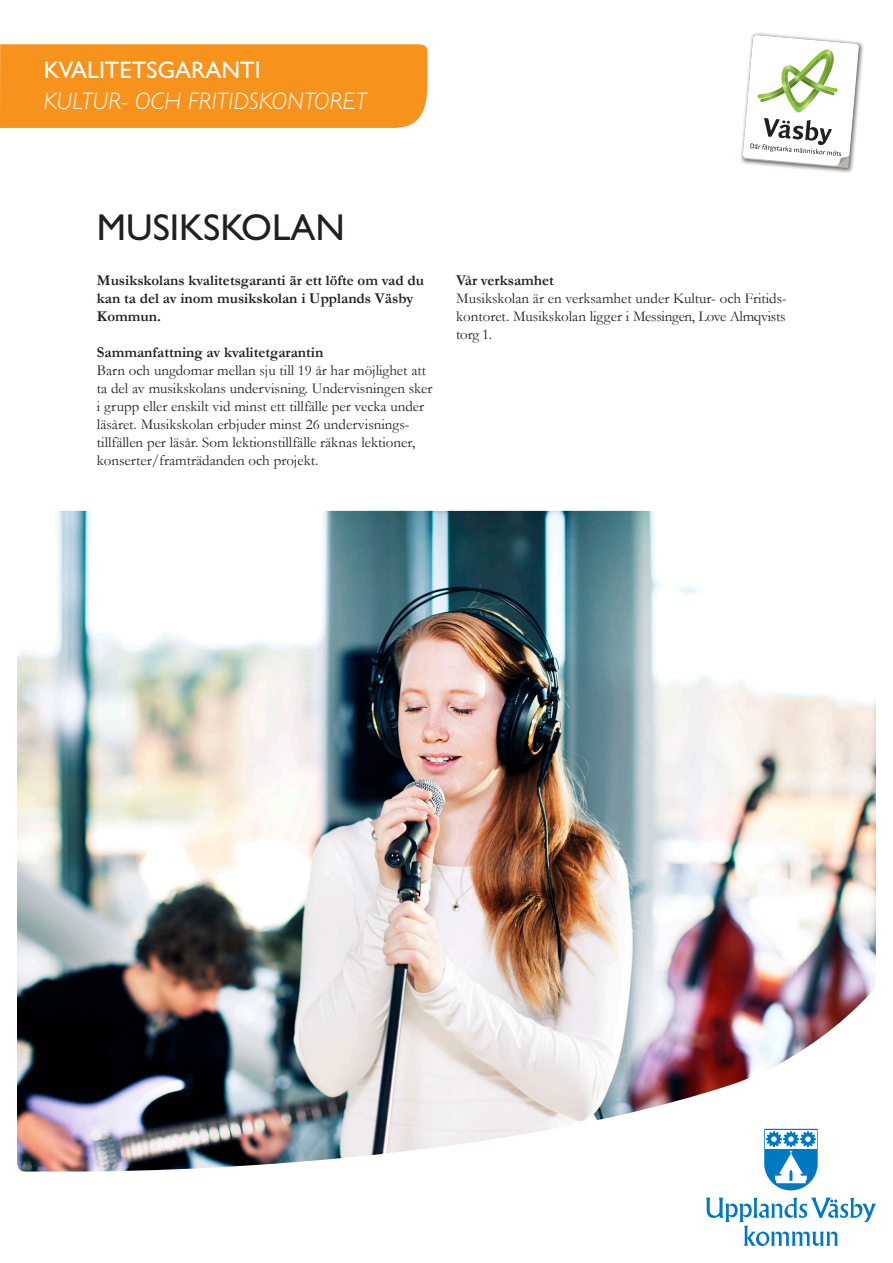
<style>
.page{position:relative;width:893px;height:1263px;background:#fff}
.page>*{position:absolute;margin:0;border:0;box-sizing:border-box;transform-origin:0 0}
.Sidrubrik{font:500 37.5px "Gill Sans MT Pro";color:#231f20}
.t1{font:italic 300 24px "Gill Sans MT Pro";letter-spacing:.02em;color:#fff}
.t2{font:500 24px "Gill Sans MT Pro";color:#fff}
.Brödtext{font:15px/18px "Garamond";color:#231f20}
.Ingress{font:700 15px "Garamond";color:#231f20}
.s1{font-weight:700}
</style>
<div class="page">
<div style="left:0;top:44px;width:428px;height:84px;background:#f7931d"></div>
<img style="left:17px;top:511px;width:859px;height:661px">
<div style="left:739px;top:32px;width:126px;height:142px;background:#231f20;opacity:.75"></div>
<svg style="left:742px;top:35px;width:117px;height:133px"></svg>
<svg style="left:764px;top:1129px;width:54px;height:61px"></svg>
<svg style="left:706px;top:1197px;width:170px;height:49px"></svg>
<h2 class="t2" style="left:44px;top:55px;width:218px">KVALITETSGARANTI</h2>
<h2 class="t1" style="left:44px;top:87px;width:324px">KULTUR- OCH FRITIDSKONTORET</h2>
<p class="Sidrubrik" style="left:97px;top:205px;width:249px">MUSIKSKOLAN</p>
<p class="Ingress" style="left:97px;top:270px;width:329px">Musikskolans kvalitetsgaranti är ett löfte om vad du</p>
<p class="Ingress" style="left:97px;top:288px;width:318px">kan ta del av inom musikskolan i Upplands Väsby</p>
<p class="Ingress" style="left:97px;top:306px;width:66px">Kommun.</p>
<p class="Brödtext" style="left:97px;top:343px;width:337px"><span class="s1">Sammanfattning av kvalitetgarantin<br></span>Barn och ungdomar mellan sju till 19 år har möjlighet att ta del av musikskolans undervisning. Undervisningen sker i grupp eller enskilt vid minst ett tillfälle per vecka under läsåret. Musikskolan erbjuder minst 26 undervisnings&shy;tillfällen per läsår. Som lektionstillfälle räknas lektioner, konserter/framträdanden och projekt.</p>
<p class="Brödtext" style="left:456px;top:271px;width:332px"><span class="s1">Vår verksamhet<br></span>Musikskolan är en verksamhet under Kultur- och Fritids&shy;kontoret. Musikskolan ligger i Messingen, Love Almqvists torg 1.</p>
</div>
